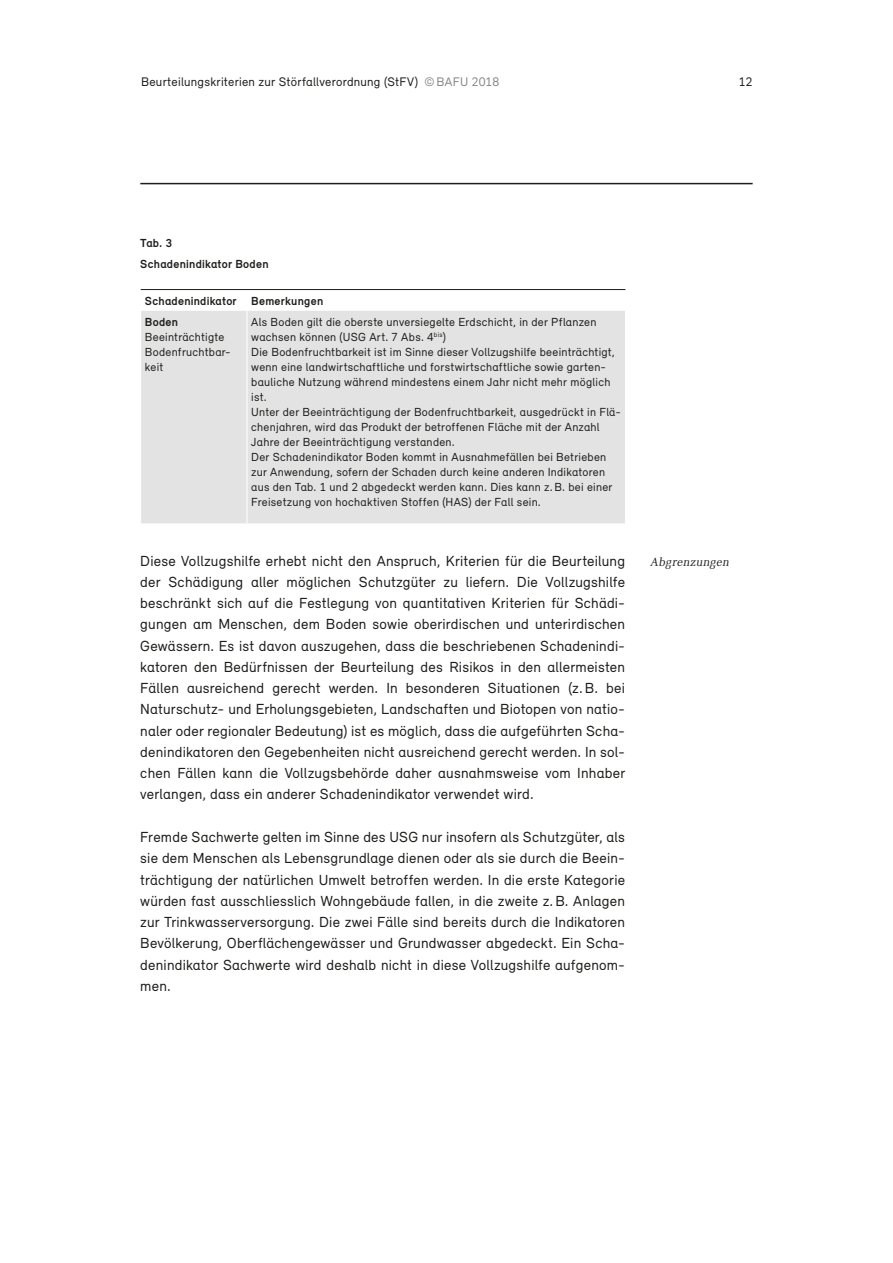
<style>
.page{position:relative;width:893px;height:1263px;background:#fff}
.page>*{position:absolute;margin:0;border:0;box-sizing:border-box;transform-origin:0 0}
.Modul_7_07_Inhalt_P_07_Grundtext{font:15px/21.3px "Relevant";letter-spacing:.015em;color:#1d1d1b;text-align:justify}
.t1{font:12.75px "Relevant";letter-spacing:.02em;color:#1d1d1b}
.Modul_7_07_Inhalt_P_07_Marginalie_Laufte{font:italic 12.75px "Catalog";letter-spacing:.025em;color:#1d1d1b}
.Modul_Allgemein_11_Tabelle_P_11_Grundtex{font:12px/15px "Relevant";letter-spacing:.02em;color:#1d1d1b}
.Modul_Allgemein_11_Tabelle_P_11_Tabellen{font:700 12px "Relevant";letter-spacing:.02em;color:#1d1d1b}
.Modul_Allgemein_08_Legende_P_08_Legende_{font:700 12px "Relevant";letter-spacing:.02em;color:#1d1d1b}
.Modul_Allgemein_11_Tabelle_P_11_Grundtex-2{font:700 12px "Relevant";letter-spacing:.025em;color:#1d1d1b}
.s1{color:#878787}
</style>
<div class="page">
<hr style="left:140px;top:183px;width:613px;height:1px;background:#1d1d1b">
<div style="left:141px;top:311px;width:484px;height:212px;background:#e3e3e3"></div>
<hr style="left:247px;top:311px;width:1px;height:212px;background:#fff">
<hr style="left:141px;top:289px;width:106px;height:1px;background:#1d1d1b">
<hr style="left:247px;top:289px;width:378px;height:1px;background:#1d1d1b">
<p class="t1" style="left:141px;top:74px;width:360px">Beurteilungskriterien zur Störfallverordnung (StFV) <span class="s1">©BAFU 2018</span></p>
<p class="t1" style="left:739px;top:74px;width:15px">12</p>
<p class="Modul_Allgemein_08_Legende_P_08_Legende_" style="left:140px;top:235px;width:34px">Tab. 3</p>
<p class="Modul_Allgemein_08_Legende_P_08_Legende_" style="left:140px;top:257px;width:130px">Schadenindikator Boden</p>
<p class="Modul_Allgemein_11_Tabelle_P_11_Tabellen" style="left:145px;top:293px;width:93px">Schadenindikator</p>
<p class="Modul_Allgemein_11_Tabelle_P_11_Tabellen" style="left:251px;top:293px;width:73px">Bemerkungen</p>
<p class="Modul_Allgemein_11_Tabelle_P_11_Grundtex-2" style="left:145px;top:315px;width:35px">Boden</p>
<p class="Modul_Allgemein_11_Tabelle_P_11_Grundtex" style="left:145px;top:330px;width:87px">Beeinträchtigte<br>Bodenfruchtbar&shy;keit</p>
<p class="Modul_Allgemein_11_Tabelle_P_11_Grundtex" style="left:251px;top:315px;width:347px">Als Boden gilt die oberste unversiegelte Erdschicht, in der Pflanzen wachsen können (USG Art. 7 Abs. 4<sup>bis</sup>)</p>
<p class="Modul_Allgemein_11_Tabelle_P_11_Grundtex" style="left:251px;top:345px;width:365px">Die Bodenfruchtbarkeit ist im Sinne dieser Vollzugshilfe beeinträchtigt, wenn eine landwirtschaftliche und forstwirtschaftliche sowie garten&shy;bauliche Nutzung während mindestens einem Jahr nicht mehr möglich ist.</p>
<p class="Modul_Allgemein_11_Tabelle_P_11_Grundtex" style="left:251px;top:405px;width:371px">Unter der Beeinträchtigung der Bodenfruchtbarkeit, ausgedrückt in Flä&shy;chenjahren, wird das Produkt der betroffenen Fläche mit der Anzahl<br>Jahre der Beeinträchtigung verstanden.</p>
<p class="Modul_Allgemein_11_Tabelle_P_11_Grundtex" style="left:251px;top:450px;width:363px">Der Schadenindikator Boden kommt in Ausnahmefällen bei Betrieben zur Anwendung, sofern der Schaden durch keine anderen Indikatoren aus den Tab. 1 und 2 abgedeckt werden kann. Dies kann z.B. bei einer Freisetzung von hochaktiven Stoffen (HAS) der Fall sein.</p>
<p class="Modul_7_07_Inhalt_P_07_Grundtext" style="left:140px;top:549px;width:486px">Diese Vollzugshilfe erhebt nicht den Anspruch, Kriterien für die Beurteilung der Schädigung aller möglichen Schutzgüter zu liefern. Die Vollzugshilfe beschränkt sich auf die Festlegung von quantitativen Kriterien für Schädi&shy;gungen am Menschen, dem Boden sowie oberirdischen und unterirdischen Gewässern. Es ist davon auszugehen, dass die beschriebenen Schadenindi&shy;katoren den Bedürfnissen der Beurteilung des Risikos in den allermeisten Fällen ausreichend gerecht werden. In besonderen Situationen (z.B. bei Naturschutz- und Erholungsgebieten, Landschaften und Biotopen von natio&shy;naler oder regionaler Bedeutung) ist es möglich, dass die aufgeführten Scha&shy;denindikatoren den Gegebenheiten nicht ausreichend gerecht werden. In sol&shy;chen Fällen kann die Vollzugsbehörde daher ausnahmsweise vom Inhaber verlangen, dass ein anderer Schadenindikator verwendet wird.</p>
<p class="Modul_7_07_Inhalt_P_07_Grundtext" style="left:140px;top:826px;width:486px">Fremde Sachwerte gelten im Sinne des USG nur insofern als Schutzgüter, als sie dem Menschen als Lebensgrundlage dienen oder als sie durch die Beein&shy;trächtigung der natürlichen Umwelt betroffen werden. In die erste Kategorie würden fast ausschliesslich Wohngebäude fallen, in die zweite z.B. Anlagen zur Trinkwasserversorgung. Die zwei Fälle sind bereits durch die Indikatoren Bevölkerung, Oberflächengewässer und Grundwasser abgedeckt. Ein Scha&shy;denindikator Sachwerte wird deshalb nicht in diese Vollzugshilfe aufgenom&shy;men.</p>
<p class="Modul_7_07_Inhalt_P_07_Marginalie_Laufte" style="left:651px;top:554px;width:80px">Abgrenzungen</p>
</div>
